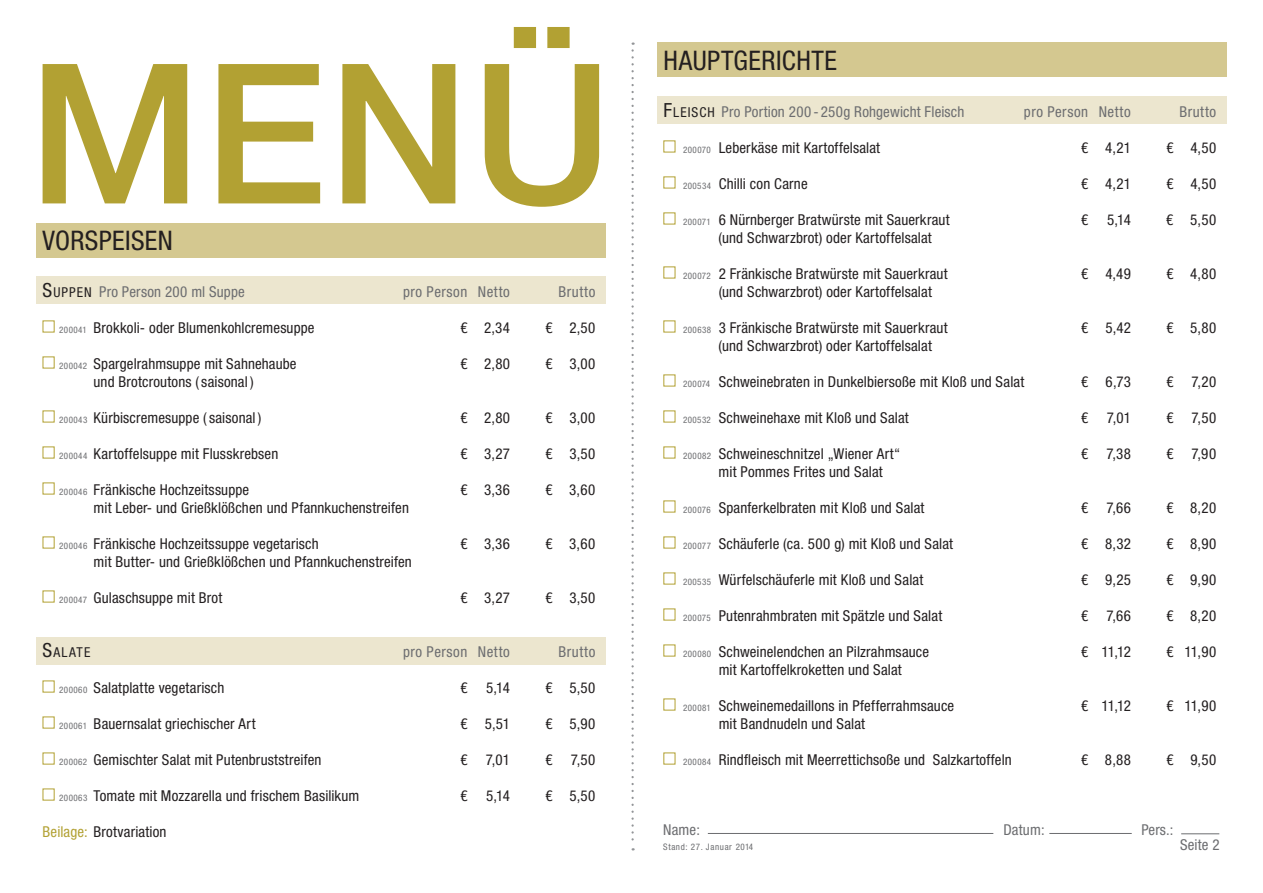
<style>
.page{position:relative;width:1263px;height:893px;background:#fff}
.page>*{position:absolute;margin:0;border:0;box-sizing:border-box;transform-origin:0 0}
.t1{font:500 195.15px "Helvetica Neue";color:#b2a133}
.t2{font:condensed 27px "Helvetica Neue LT Std";letter-spacing:.015em;color:#231f20}
.t3{font:condensed 15px "Helvetica Neue LT Std";letter-spacing:.01em;color:#231f20}
.t4{font:condensed 15px "Helvetica Neue LT Std";letter-spacing:.025em;color:#6c6d70}
.t5{font:condensed 13.65px "Helvetica Neue LT Std";letter-spacing:.09em;color:#231f20}
.t6{font:condensed 9px "Helvetica Neue LT Std";letter-spacing:.07em;color:#6c6d70}
.s1{font-size:19.5px;color:#231f20}
.s2{font-size:13.65px;color:#231f20}
.s3{font-size:9px;color:#6c6d70}
.s4{font-size:19.5px}
.s5{color:#b2a133}
</style>
<div class="page">
<hr style="left:708px;top:833px;width:285px;height:1px;background:#6c6d70">
<hr style="left:1049px;top:833px;width:83px;height:1px;background:#6c6d70">
<hr style="left:1181px;top:833px;width:38px;height:1px;background:#6c6d70">
<svg style="left:631px;top:43px;width:3px;height:807px"></svg>
<div style="left:36px;top:223px;width:570px;height:34px;background:#d4c890"></div>
<div style="left:36px;top:276px;width:570px;height:28px;background:#ece6cf"></div>
<div style="left:36px;top:637px;width:570px;height:27px;background:#ece6cf"></div>
<div style="left:657px;top:43px;width:570px;height:34px;background:#d4c890"></div>
<div style="left:657px;top:97px;width:570px;height:27px;background:#ece6cf"></div>
<h1 class="t1" style="left:28px;top:17px;width:559px">MENÜ</h1>
<h2 class="t2" style="left:43px;top:225px;width:132px">VORSPEISEN</h2>
<p class="t4" style="left:43px;top:283px;width:204px"><span class="s1">S</span><span class="s2">UPPEN</span> Pro Person 200 ml Suppe</p>
<p class="t4" style="left:403px;top:283px;width:108px">pro Person Netto</p>
<p class="t4" style="left:559px;top:283px;width:38px">Brutto</p>
<p class="t3" style="left:59px;top:319px;width:257px"><span class="s3">200041</span> Brokkoli- oder Blumenkohlcremesuppe</p>
<p class="t3" style="left:460px;top:319px;width:51px">€ 2,34</p>
<p class="t3" style="left:545px;top:319px;width:51px">€ 2,50</p>
<p class="t3" style="left:59px;top:355px;width:239px"><span class="s3">200042</span> Spargelrahmsuppe mit Sahnehaube</p>
<p class="t3" style="left:460px;top:355px;width:51px">€ 2,80</p>
<p class="t3" style="left:545px;top:355px;width:51px">€ 3,00</p>
<p class="t3" style="left:94px;top:373px;width:162px">und Brotcroutons ( saisonal )</p>
<p class="t3" style="left:59px;top:409px;width:204px"><span class="s3">200043</span> Kürbiscremesuppe ( saisonal )</p>
<p class="t3" style="left:460px;top:409px;width:51px">€ 2,80</p>
<p class="t3" style="left:545px;top:409px;width:51px">€ 3,00</p>
<p class="t3" style="left:59px;top:445px;width:221px"><span class="s3">200044</span> Kartoffelsuppe mit Flusskrebsen</p>
<p class="t3" style="left:460px;top:445px;width:51px">€ 3,27</p>
<p class="t3" style="left:545px;top:445px;width:51px">€ 3,50</p>
<p class="t3" style="left:59px;top:481px;width:191px"><span class="s3">200046</span> Fränkische Hochzeitssuppe</p>
<p class="t3" style="left:460px;top:481px;width:51px">€ 3,36</p>
<p class="t3" style="left:545px;top:481px;width:51px">€ 3,60</p>
<p class="t3" style="left:94px;top:499px;width:317px">mit Leber- und Grießklößchen und Pfannkuchenstreifen</p>
<p class="t3" style="left:59px;top:535px;width:261px"><span class="s3">200046</span> Fränkische Hochzeitssuppe vegetarisch</p>
<p class="t3" style="left:460px;top:535px;width:51px">€ 3,36</p>
<p class="t3" style="left:545px;top:535px;width:51px">€ 3,60</p>
<p class="t3" style="left:94px;top:553px;width:320px">mit Butter- und Grießklößchen und Pfannkuchenstreifen</p>
<p class="t3" style="left:59px;top:589px;width:165px"><span class="s3">200047</span> Gulaschsuppe mit Brot</p>
<p class="t3" style="left:460px;top:589px;width:51px">€ 3,27</p>
<p class="t3" style="left:545px;top:589px;width:51px">€ 3,50</p>
<p class="t5" style="left:43px;top:644px;width:49px"><span class="s4">S</span>ALATE</p>
<p class="t4" style="left:403px;top:643px;width:108px">pro Person Netto</p>
<p class="t4" style="left:559px;top:643px;width:38px">Brutto</p>
<p class="t3" style="left:59px;top:679px;width:167px"><span class="s3">200060</span> Salatplatte vegetarisch</p>
<p class="t3" style="left:460px;top:679px;width:51px">€ 5,14</p>
<p class="t3" style="left:545px;top:679px;width:51px">€ 5,50</p>
<p class="t3" style="left:59px;top:715px;width:198px"><span class="s3">200061</span> Bauernsalat griechischer Art</p>
<p class="t3" style="left:460px;top:715px;width:51px">€ 5,51</p>
<p class="t3" style="left:545px;top:715px;width:51px">€ 5,90</p>
<p class="t3" style="left:59px;top:751px;width:264px"><span class="s3">200062</span> Gemischter Salat mit Putenbruststreifen</p>
<p class="t3" style="left:460px;top:751px;width:51px">€ 7,01</p>
<p class="t3" style="left:545px;top:751px;width:51px">€ 7,50</p>
<p class="t3" style="left:59px;top:787px;width:301px"><span class="s3">200063</span> Tomate mit Mozzarella und frischem Basilikum</p>
<p class="t3" style="left:460px;top:787px;width:51px">€ 5,14</p>
<p class="t3" style="left:545px;top:787px;width:51px">€ 5,50</p>
<p class="t3" style="left:43px;top:823px;width:125px"><span class="s5">Beilage:</span> Brotvariation</p>
<h2 class="t2" style="left:663px;top:45px;width:175px">HAUPTGERICHTE</h2>
<p class="t4" style="left:663px;top:103px;width:303px"><span class="s1">F</span><span class="s2">LEISCH</span> Pro Portion 200 - 250g Rohgewicht Fleisch</p>
<p class="t4" style="left:1024px;top:103px;width:108px">pro Person Netto</p>
<p class="t4" style="left:1179px;top:103px;width:38px">Brutto</p>
<p class="t3" style="left:683px;top:139px;width:199px"><span class="s3">200070</span> Leberkäse mit Kartoffelsalat</p>
<p class="t3" style="left:1081px;top:139px;width:51px">€ 4,21</p>
<p class="t3" style="left:1166px;top:139px;width:51px">€ 4,50</p>
<p class="t3" style="left:683px;top:175px;width:126px"><span class="s3">200534</span> Chilli con Carne</p>
<p class="t3" style="left:1081px;top:175px;width:51px">€ 4,21</p>
<p class="t3" style="left:1166px;top:175px;width:51px">€ 4,50</p>
<p class="t3" style="left:683px;top:211px;width:268px"><span class="s3">200071</span> 6 Nürnberger Bratwürste mit Sauerkraut</p>
<p class="t3" style="left:1081px;top:211px;width:51px">€ 5,14</p>
<p class="t3" style="left:1166px;top:211px;width:51px">€ 5,50</p>
<p class="t3" style="left:719px;top:229px;width:215px">(und Schwarzbrot) oder Kartoffelsalat</p>
<p class="t3" style="left:683px;top:265px;width:266px"><span class="s3">200072</span> 2 Fränkische Bratwürste mit Sauerkraut</p>
<p class="t3" style="left:1081px;top:265px;width:51px">€ 4,49</p>
<p class="t3" style="left:1166px;top:265px;width:51px">€ 4,80</p>
<p class="t3" style="left:719px;top:283px;width:215px">(und Schwarzbrot) oder Kartoffelsalat</p>
<p class="t3" style="left:683px;top:319px;width:266px"><span class="s3">200638</span> 3 Fränkische Bratwürste mit Sauerkraut</p>
<p class="t3" style="left:1081px;top:319px;width:51px">€ 5,42</p>
<p class="t3" style="left:1166px;top:319px;width:51px">€ 5,80</p>
<p class="t3" style="left:719px;top:337px;width:215px">(und Schwarzbrot) oder Kartoffelsalat</p>
<p class="t3" style="left:683px;top:373px;width:343px"><span class="s3">200074</span> Schweinebraten in Dunkelbiersoße mit Kloß und Salat</p>
<p class="t3" style="left:1081px;top:373px;width:51px">€ 6,73</p>
<p class="t3" style="left:1166px;top:373px;width:51px">€ 7,20</p>
<p class="t3" style="left:683px;top:409px;width:227px"><span class="s3">200532</span> Schweinehaxe mit Kloß und Salat</p>
<p class="t3" style="left:1081px;top:409px;width:51px">€ 7,01</p>
<p class="t3" style="left:1166px;top:409px;width:51px">€ 7,50</p>
<p class="t3" style="left:683px;top:445px;width:219px"><span class="s3">200082</span> Schweineschnitzel „Wiener Art“</p>
<p class="t3" style="left:1081px;top:445px;width:51px">€ 7,38</p>
<p class="t3" style="left:1166px;top:445px;width:51px">€ 7,90</p>
<p class="t3" style="left:719px;top:463px;width:166px">mit Pommes Frites und Salat</p>
<p class="t3" style="left:683px;top:499px;width:243px"><span class="s3">200076</span> Spanferkelbraten mit Kloß und Salat</p>
<p class="t3" style="left:1081px;top:499px;width:51px">€ 7,66</p>
<p class="t3" style="left:1166px;top:499px;width:51px">€ 8,20</p>
<p class="t3" style="left:683px;top:535px;width:272px"><span class="s3">200077</span> Schäuferle (ca. 500 g) mit Kloß und Salat</p>
<p class="t3" style="left:1081px;top:535px;width:51px">€ 8,32</p>
<p class="t3" style="left:1166px;top:535px;width:51px">€ 8,90</p>
<p class="t3" style="left:683px;top:571px;width:242px"><span class="s3">200535</span> Würfelschäuferle mit Kloß und Salat</p>
<p class="t3" style="left:1081px;top:571px;width:51px">€ 9,25</p>
<p class="t3" style="left:1166px;top:571px;width:51px">€ 9,90</p>
<p class="t3" style="left:683px;top:607px;width:261px"><span class="s3">200075</span> Putenrahmbraten mit Spätzle und Salat</p>
<p class="t3" style="left:1081px;top:607px;width:51px">€ 7,66</p>
<p class="t3" style="left:1166px;top:607px;width:51px">€ 8,20</p>
<p class="t3" style="left:683px;top:643px;width:247px"><span class="s3">200080</span> Schweinelendchen an Pilzrahmsauce</p>
<p class="t3" style="left:1081px;top:643px;width:51px">€ 11,12</p>
<p class="t3" style="left:1166px;top:643px;width:51px">€ 11,90</p>
<p class="t3" style="left:719px;top:661px;width:185px">mit Kartoffelkroketten und Salat</p>
<p class="t3" style="left:683px;top:697px;width:273px"><span class="s3">200081</span> Schweinemedaillons in Pfefferrahmsauce</p>
<p class="t3" style="left:1081px;top:697px;width:51px">€ 11,12</p>
<p class="t3" style="left:1166px;top:697px;width:51px">€ 11,90</p>
<p class="t3" style="left:719px;top:715px;width:148px">mit Bandnudeln und Salat</p>
<p class="t3" style="left:683px;top:751px;width:330px"><span class="s3">200084</span> Rindfleisch mit Meerrettichsoße und Salzkartoffeln</p>
<p class="t3" style="left:1081px;top:751px;width:51px">€ 8,88</p>
<p class="t3" style="left:1166px;top:751px;width:51px">€ 9,50</p>
<p class="t4" style="left:663px;top:820px;width:38px">Name:</p>
<p class="t4" style="left:1003px;top:820px;width:43px">Datum:</p>
<p class="t4" style="left:1141px;top:820px;width:34px">Pers.:</p>
<p class="t6" style="left:663px;top:842px;width:92px">Stand: 27. Januar 2014</p>
<p class="t4" style="left:1180px;top:836px;width:41px">Seite 2</p>
</div>
